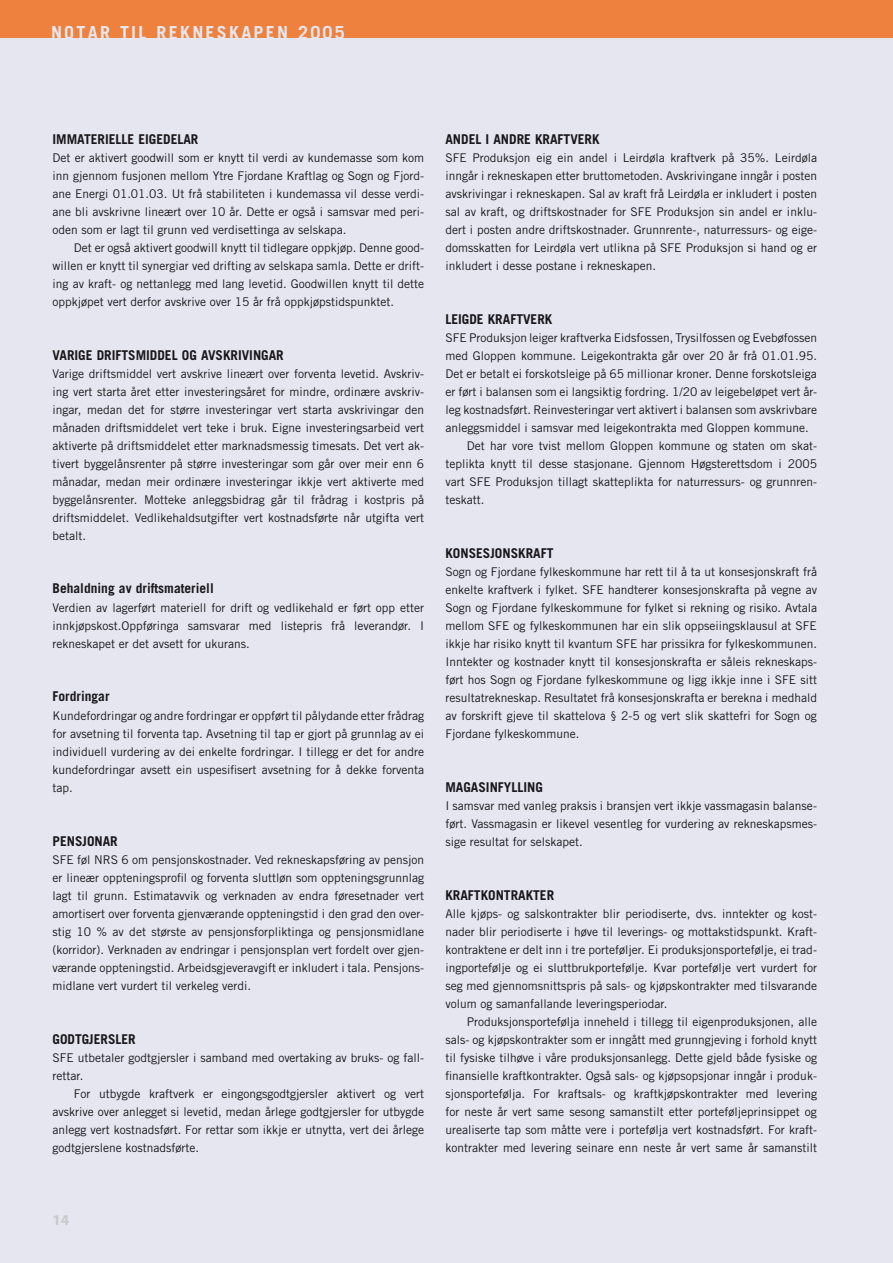
<style>
.page{position:relative;width:893px;height:1263px;background:#e5e6ef}
.page>*{position:absolute;margin:0;border:0;box-sizing:border-box;transform-origin:0 0}
.t1{font:700 18px "Trade Gothic";letter-spacing:.125em;color:#e5e6ef}
.t2{font:700 15px "Myriad";color:#c8c9cb}
.t3{font:700 13.5px "Trade Gothic";color:#1a171c}
.t4{font:12px/18px "Trade Gothic";color:#1a171c;text-align:justify}
</style>
<div class="page">
<div style="left:0;top:0;width:893px;height:38px;background:#ee813d"></div>
<h1 class="t1" style="left:51px;top:22px;width:13px">NOTAR</h1>
<h1 class="t1" style="left:120px;top:22px;width:10px">TIL</h1>
<h1 class="t1" style="left:157px;top:22px;width:48px">REKNES</h1>
<h1 class="t1" style="left:229px;top:22px;width:117px">KAPEN 2005</h1>
<p class="t3" style="left:53px;top:131px;width:147px">IMMATERIELLE EIGEDELAR</p>
<p class="t4" style="left:53px;top:149px;width:373px">Det er aktivert goodwill som er knytt til verdi av kundemasse som kom inn gjennom fusjonen mellom Ytre Fjordane Kraftlag og Sogn og Fjord&shy;ane Energi 01.01.03. Ut frå stabiliteten i kundemassa vil desse verdi&shy;ane bli avskrivne lineært over 10 år. Dette er også i samsvar med peri&shy;oden som er lagt til grunn ved verdisettinga av selskapa.</p>
<p class="t4" style="left:53px;top:239px;width:373px;text-indent:21px">Det er også aktivert goodwill knytt til tidlegare oppkjøp. Denne good&shy;willen er knytt til synergiar ved drifting av selskapa samla. Dette er drift&shy;ing av kraft- og nettanlegg med lang levetid. Goodwillen knytt til dette oppkjøpet vert derfor avskrive over 15 år frå oppkjøpstids-punktet.</p>
<p class="t3" style="left:53px;top:347px;width:233px">VARIGE DRIFTSMIDDEL OG AVSKRIVINGAR</p>
<p class="t4" style="left:53px;top:365px;width:373px">Varige driftsmiddel vert avskrive lineært over forventa levetid. Avskriv&shy;ing vert starta året etter investeringsåret for mindre, ordinære avskriv&shy;ingar, medan det for større investeringar vert starta avskrivingar den månaden driftsmiddelet vert teke i bruk. Eigne investeringsarbeid vert aktiverte på driftsmiddelet etter marknadsmessig timesats. Det vert ak&shy;tivert byggelånsrenter på større investeringar som går over meir enn 6 månadar, medan meir ordinære investeringar ikkje vert aktiverte med byggelånsrenter. Motteke anleggsbidrag går til frådrag i kostpris på driftsmiddelet. Vedlikehaldsutgifter vert kostnadsførte når utgifta vert betalt.</p>
<p class="t3" style="left:53px;top:580px;width:163px">BEHALDNING AV DRIFTSMATERIELL</p>
<p class="t4" style="left:53px;top:599px;width:373px">Verdien av lagerført materiell for drift og vedlikehald er ført opp etter innkjøpskost.Oppføringa samsvarar med listepris frå leverandør. I rekneskapet er det avsett for ukurans.</p>
<p class="t3" style="left:53px;top:688px;width:58px">FORDRINGAR</p>
<p class="t4" style="left:53px;top:707px;width:373px">Kundefordringar og andre fordringar er oppført til pålydande etter frådrag for avsetning til forventa tap. Avsetning til tap er gjort på grunnlag av ei individuell vurdering av dei enkelte fordringar. I tillegg er det for andre kundefordringar avsett ein uspesifisert avsetning for å dekke forventa tap.</p>
<p class="t3" style="left:53px;top:833px;width:67px">PENSJONAR</p>
<p class="t4" style="left:53px;top:851px;width:373px">SFE føl NRS 6 om pensjonskostnader. Ved rekneskapsføring av pensjon er lineær oppteningsprofil og forventa sluttløn som oppteningsgrunnlag lagt til grunn. Estimatavvik og verknaden av endra føresetnader vert amortisert over forventa gjenværande oppteningstid i den grad den over&shy;stig 10 % av det største av pensjonsforpliktinga og pensjonsmidlane (korridor). Verknaden av endringar i pensjonsplan vert fordelt over gjen&shy;værande oppteningstid. Arbeidsgjeveravgift er inkludert i tala. Pensjons&shy;midlane vert vurdert til verkeleg verdi.</p>
<p class="t3" style="left:53px;top:1031px;width:85px">GODTGJERSLER</p>
<p class="t4" style="left:53px;top:1049px;width:373px">SFE utbetaler godtgjersler i samband med overtaking av bruks- og fall&shy;rettar.</p>
<p class="t4" style="left:53px;top:1085px;width:373px;text-indent:21px">For utbygde kraftverk er eingongsgodtgjersler aktivert og vert avskrive over anlegget si levetid, medan årlege godtgjersler for utbygde anlegg vert kostnadsført. For rettar som ikkje er utnytta, vert dei årlege godtgjerslene kostnadsførte.</p>
<p class="t3" style="left:445px;top:131px;width:155px">ANDEL I ANDRE KRAFTVERK</p>
<p class="t4" style="left:445px;top:149px;width:373px">SFE Produksjon eig ein andel i Leirdøla kraftverk på 35%. Leirdøla inngår i rekneskapen etter bruttometoden. Avskrivingane inngår i posten avskrivingar i rekneskapen. Sal av kraft frå Leirdøla er inkludert i posten sal av kraft, og driftskostnader for SFE Produksjon sin andel er inklu&shy;dert i posten andre driftskostnader. Grunnrente-, naturressurs- og eige&shy;domsskatten for Leirdøla vert utlikna på SFE Produksjon si hand og er inkludert i desse postane i rekneskapen.</p>
<p class="t3" style="left:445px;top:311px;width:108px">LEIGDE KRAFTVERK</p>
<p class="t4" style="left:445px;top:329px;width:373px">SFE Produksjon leiger kraftverka Eidsfossen, Trysilfossen og Evebøfossen</p>
<p class="t4" style="left:445px;top:347px;width:373px">med Gloppen kommune. Leigekontrakta går over 20 år frå 01.01.95.</p>
<p class="t4" style="left:445px;top:365px;width:373px">Det er betalt ei forskotsleige på 65 millionar kroner. Denne for-skotsleiga</p>
<p class="t4" style="left:445px;top:383px;width:373px">er ført i balansen som ei langsiktig fordring. 1/20 av leigebeløpet vert år-</p>
<p class="t4" style="left:445px;top:401px;width:373px">leg kostnadsført. Reinvesteringar vert aktivert i balansen som avskrivbare</p>
<p class="t4" style="left:445px;top:419px;width:365px">anleggsmiddel i samsvar med leigekontrakta med Gloppen kommune.</p>
<p class="t4" style="left:467px;top:437px;width:352px">Det har vore tvist mellom Gloppen kommune og staten om skat-</p>
<p class="t4" style="left:445px;top:455px;width:373px">teplikta knytt til desse stasjonane. Gjennom Høgsterettsdom i 2005</p>
<p class="t4" style="left:445px;top:473px;width:373px">vart SFE Produksjon tillagt skatteplikta for naturressurs- og grunnren-</p>
<p class="t4" style="left:445px;top:491px;width:40px">teskatt.</p>
<p class="t3" style="left:445px;top:545px;width:110px">KONSESJONSKRAFT</p>
<p class="t4" style="left:445px;top:563px;width:373px">Sogn og Fjordane fylkeskommune har rett til å ta ut konsesjonskraft frå enkelte kraftverk i fylket. SFE handterer konsesjonskrafta på vegne av Sogn og Fjordane fylkeskommune for fylket si rekning og risiko. Avtala mellom SFE og fylkeskommunen har ein slik oppseiingsklausul at SFE ikkje har risiko knytt til kvantum SFE har prissikra for fylkeskommunen.<br>Inntekter og kostnader knytt til konsesjonskrafta er såleis rekneskaps&shy;ført hos Sogn og Fjordane fylkeskommune og ligg ikkje inne i SFE sitt resultatrekneskap. Resultatet frå konsesjonskrafta er berekna i medhald av forskrift gjeve til skattelova § 2-5 og vert slik skattefri for Sogn og Fjordane fylkeskommune.</p>
<p class="t3" style="left:445px;top:779px;width:99px">MAGASINFYLLING</p>
<p class="t4" style="left:445px;top:797px;width:373px">I samsvar med vanleg praksis i bransjen vert ikkje vassmagasin balanse&shy;ført. Vassmagasin er likevel vesentleg for vurdering av rekneskapsmes&shy;sige resultat for selskapet.</p>
<p class="t3" style="left:445px;top:887px;width:110px">KRAFTKONTRAKTER</p>
<p class="t4" style="left:445px;top:905px;width:373px">Alle kjøps- og salskontrakter blir periodiserte, dvs. inntekter og kost&shy;nader blir periodiserte i høve til leverings- og mottakstidspunkt. Kraft&shy;kontraktene er delt inn i tre porteføljer. Ei produksjonsportefølje, ei trad&shy;ingportefølje og ei sluttbrukportefølje. Kvar portefølje vert vurdert for seg med gjennomsnittspris på sals- og kjøpskontrakter med tilsvarande volum og samanfallande leveringsperiodar.</p>
<p class="t4" style="left:445px;top:1013px;width:373px;text-indent:21px">Produksjonsportefølja inneheld i tillegg til eigenproduksjonen, alle sals- og kjøpskontrakter som er inngått med grunngjeving i forhold knytt til fysiske tilhøve i våre produksjonsanlegg. Dette gjeld både fysiske og finansielle kraftkontrakter. Også sals- og kjøpsopsjonar inngår i produk&shy;sjonsportefølja. For kraftsals- og kraftkjøpskontrakter med levering for neste år vert same sesong samanstilt etter porteføljeprinsippet og urealiserte tap som måtte vere i portefølja vert kostnadsført. For kraft&shy;kontrakter med levering seinare enn neste år vert same år samanstilt</p>
<p class="t2" style="left:53px;top:1212px;width:17px">14</p>
</div>
